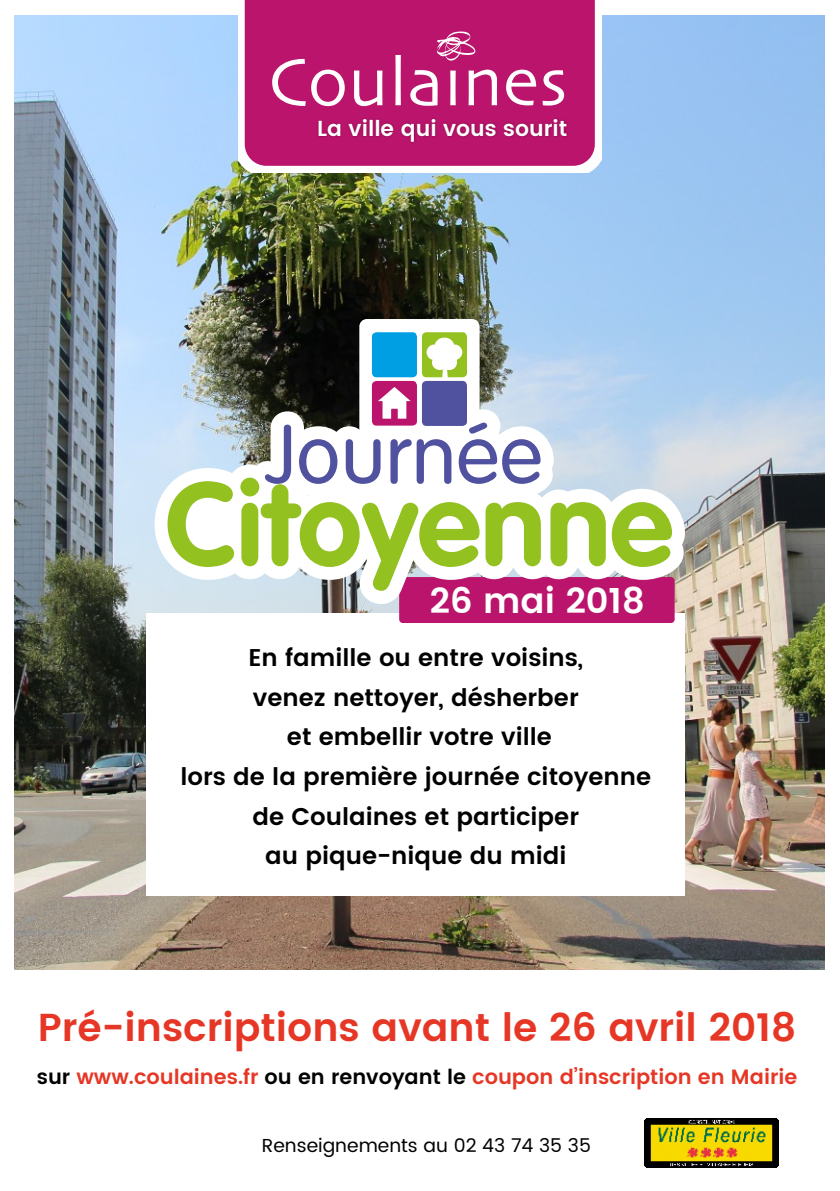
<style>
.page{position:relative;width:840px;height:1191px;background:#fff}
.page>*{position:absolute;margin:0;border:0;box-sizing:border-box;transform-origin:0 0}
.t1{font:600 39px "Poppins";color:#e63726}
.t2{font:600 35.2px "Poppins";color:#fff}
.t3{font:600 24.2px/39.6px "Poppins";color:#000;text-align:center}
.t4{font:600 21.8px "Poppins";color:#fff}
.t5{font:600 20.6px "Poppins";color:#e63726}
.t6{font:18.8px "Poppins";color:#000}
.s1{color:#000}
</style>
<div class="page">
<img style="left:15px;top:15px;width:809px;height:954px">
<svg style="left:238px;top:0;width:362px;height:172px;background:#c12d7b"></svg>
<img style="left:314px;top:109px;width:265px;height:42px">
<svg style="left:435px;top:31px;width:41px;height:32px"></svg>
<svg style="left:272px;top:59px;width:33px;height:47px"></svg>
<svg style="left:311px;top:70px;width:33px;height:36px"></svg>
<svg style="left:354px;top:71px;width:28px;height:35px"></svg>
<svg style="left:395px;top:55px;width:5px;height:50px"></svg>
<svg style="left:410px;top:70px;width:27px;height:36px"></svg>
<svg style="left:450px;top:71px;width:5px;height:34px"></svg>
<svg style="left:468px;top:70px;width:29px;height:35px"></svg>
<svg style="left:506px;top:70px;width:30px;height:35px"></svg>
<svg style="left:542px;top:70px;width:21px;height:36px"></svg>
<div style="left:147px;top:614px;width:537px;height:282px;background:#fff"></div>
<div style="left:399px;top:577px;width:275px;height:46px;background:#bb146c;border:2px solid #bb146c;border-radius:3px"></div>
<svg style="left:154px;top:409px;width:530px;height:195px"></svg>
<svg style="left:167px;top:481px;width:67px;height:86px"></svg>
<svg style="left:550px;top:502px;width:55px;height:64px"></svg>
<svg style="left:611px;top:502px;width:60px;height:65px"></svg>
<svg style="left:240px;top:319px;width:300px;height:272px"></svg>
<img style="left:644px;top:1119px;width:133px;height:49px">
<p class="t4" style="left:317px;top:116px;width:252px">La ville qui vous sourit</p>
<h2 class="t2" style="left:429px;top:580px;width:216px">26 mai 2018</h2>
<p class="t3" style="left:180px;top:638px;width:472px">En famille ou entre voisins,<br>venez nettoyer, désherber<br>et embellir votre ville<br>lors de la première journée citoyenne de Coulaines et participer<br>au pique-nique du midi</p>
<h1 class="t1" style="left:38px;top:1004px;width:759px">Pré-inscriptions avant le 26 avril 2018</h1>
<p class="t5" style="left:37px;top:1065px;width:761px"><span class="s1">sur</span> www.coulaines.fr <span class="s1">ou en renvoyant le</span> coupon d’inscription en Mairie</p>
<p class="t6" style="left:262px;top:1134px;width:330px">Renseignements au 02 43 74 35 35</p>
</div>
